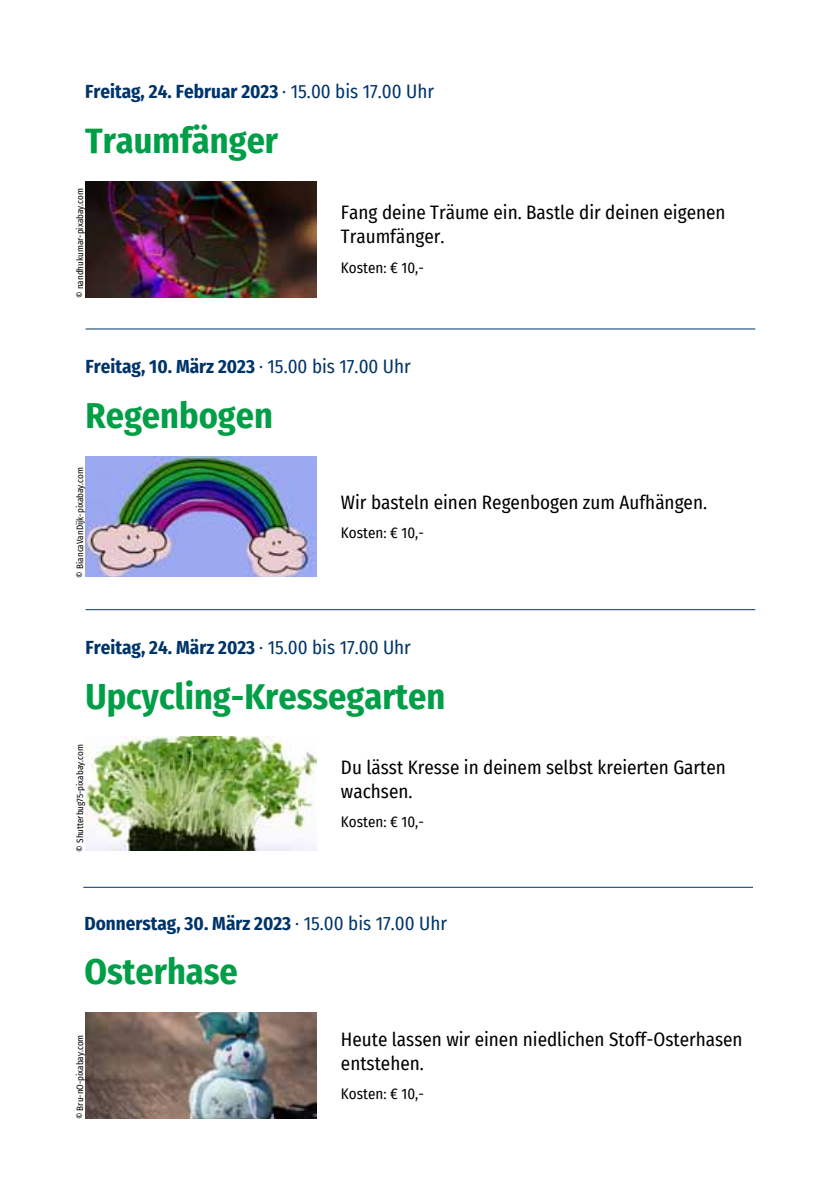
<style>
.page{position:relative;width:840px;height:1191px;background:#fff}
.page>*{position:absolute;margin:0;border:0;box-sizing:border-box;transform-origin:0 0}
.t1{font:700 36px "Fira Sans Condensed";color:#009f47}
.t2{font:19px/24px "Fira Sans Condensed";color:#000}
.t3{font:700 19px "Fira Sans Condensed";color:#003469}
.t4{font:15px "Fira Sans Condensed";color:#000}
.t5{font:9px "Fira Sans Condensed";color:#000}
.s1{font-weight:400}
</style>
<div class="page">
<hr style="left:85px;top:609px;width:669px;height:1px;background:#003469">
<img style="left:85px;top:736px;width:232px;height:115px">
<hr style="left:83px;top:886px;width:669px;height:1px;background:#003469">
<img style="left:85px;top:182px;width:232px;height:115px">
<hr style="left:85px;top:328px;width:669px;height:1px;background:#003469">
<img style="left:85px;top:457px;width:232px;height:120px">
<img style="left:85px;top:1012px;width:232px;height:106px">
<p class="t3" style="left:85px;top:76px;width:350px">Freitag, 24. Februar 2023 <span class="s1">· 15.00 bis 17.00 Uhr</span></p>
<h1 class="t1" style="left:85px;top:110px;width:194px">Traumfänger</h1>
<p class="t5" style="left:73px;top:298px;width:111px;rotate:-90deg">© nandhukumar-pixabay.com</p>
<p class="t2" style="left:341px;top:200px;width:386px">Fang deine Träume ein. Bastle dir deinen eigenen<br>Traumfänger.</p>
<p class="t4" style="left:341px;top:256px;width:84px">Kosten: € 10,-</p>
<p class="t3" style="left:85px;top:351px;width:326px">Freitag, 10. März 2023 <span class="s1">· 15.00 bis 17.00 Uhr</span></p>
<h1 class="t1" style="left:85px;top:385px;width:189px">Regenbogen</h1>
<p class="t5" style="left:73px;top:577px;width:112px;rotate:-90deg">© BiancaVanDijk-pixabay.com</p>
<p class="t2" style="left:341px;top:489px;width:367px">Wir basteln einen Regenbogen zum Aufhängen.</p>
<p class="t4" style="left:341px;top:522px;width:84px">Kosten: € 10,-</p>
<p class="t3" style="left:85px;top:631px;width:327px">Freitag, 24. März 2023 <span class="s1">· 15.00 bis 17.00 Uhr</span></p>
<h1 class="t1" style="left:85px;top:666px;width:361px">Upcycling-Kressegarten</h1>
<p class="t5" style="left:73px;top:851px;width:108px;rotate:-90deg">© Shutterbug75-pixabay.com</p>
<p class="t2" style="left:341px;top:754px;width:386px">Du lässt Kresse in deinem selbst kreierten Garten wachsen.</p>
<p class="t4" style="left:341px;top:810px;width:84px">Kosten: € 10,-</p>
<p class="t3" style="left:84px;top:907px;width:364px">Donnerstag, 30. März 2023 <span class="s1">· 15.00 bis 17.00 Uhr</span></p>
<h1 class="t1" style="left:84px;top:941px;width:155px">Osterhase</h1>
<p class="t5" style="left:73px;top:1119px;width:86px;rotate:-90deg">© Bru-nO-pixabay.com</p>
<p class="t2" style="left:341px;top:1026px;width:403px">Heute lassen wir einen niedlichen Stoff-Osterhasen entstehen.</p>
<p class="t4" style="left:341px;top:1082px;width:84px">Kosten: € 10,-</p>
</div>
